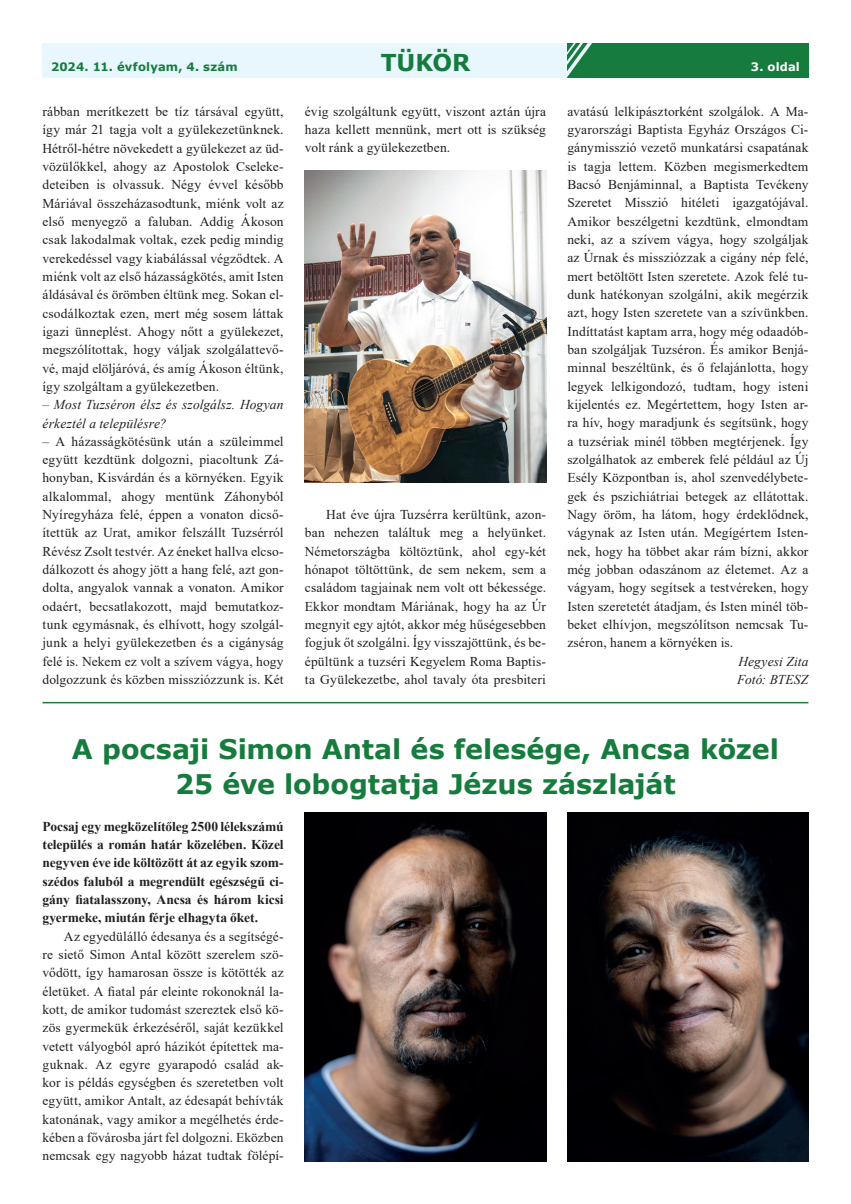
<style>
.page{position:relative;width:851px;height:1204px;background:#fff}
.page>*{position:absolute;margin:0;border:0;box-sizing:border-box;transform-origin:0 0}
.t1{font:700 27px/35.2px "Verdana";letter-spacing:-.005em;color:#167c3d;text-align:center}
.t2{font:700 23.25px "Verdana";letter-spacing:-.005em;color:#167c3d}
.t3{font:13.5px/18.3px "Times New Roman";letter-spacing:.01em;color:#231f20;text-align:justify}
.t4{font:700 13.5px/18.3px "Times New Roman";letter-spacing:-.005em;color:#231f20;text-align:justify}
.t5{font:italic 13.5px/18.3px "Times New Roman";letter-spacing:.01em;color:#231f20}
.t6{font:700 11.55px "Verdana";letter-spacing:.015em;color:#167c3d}
.t7{font:700 11.55px "Verdana";letter-spacing:.015em;color:#fff}
</style>
<div class="page">
<div style="left:566px;top:43px;width:242px;height:34px;background:#167c3d"></div>
<div style="left:284px;top:43px;width:282px;height:34px;background:#e8f6fd"></div>
<div style="left:43px;top:43px;width:241px;height:34px;background:#e8f6fd"></div>
<hr style="left:43px;top:702px;width:765px;height:1px;background:#167c3d">
<svg style="left:566px;top:43px;width:26px;height:34px"></svg>
<img style="left:305px;top:171px;width:241px;height:311px">
<img style="left:567px;top:812px;width:241px;height:348px">
<img style="left:305px;top:812px;width:241px;height:349px">
<p class="t6" style="left:51px;top:59px;width:188px">2024. 11. évfolyam, 4. szám</p>
<p class="t3" style="left:43px;top:102px;width:242px">rábban merítkezett be tíz társával együtt, így már 21 tagja volt a gyülekezetünknek.<br>Hétről-hétre növekedett a gyülekezet az üd&shy;vözülőkkel, ahogy az Apostolok Cseleke&shy;deteiben is olvassuk. Négy évvel később Máriával összeházasodtunk, miénk volt az első menyegző a faluban. Addig Ákoson csak lakodalmak voltak, ezek pedig mindig verekedéssel vagy kiabálással végződtek. A miénk volt az első házasságkötés, amit Isten áldásával és örömben éltünk meg. Sokan el&shy;csodálkoztak ezen, mert még sosem láttak igazi ünneplést. Ahogy nőtt a gyülekezet, megszólítottak, hogy váljak szolgálattevő&shy;vé, majd elöljáróvá, és amíg Ákoson éltünk, így szolgáltam a gyülekezetben.</p>
<p class="t5" style="left:43px;top:395px;width:242px">– Most Tuzséron élsz és szolgálsz. Hogyan érkeztél a településre?</p>
<p class="t3" style="left:43px;top:431px;width:242px">– A házasságkötésünk után a szüleimmel együtt kezdtünk dolgozni, piacoltunk Zá&shy;honyban, Kisvárdán és a környéken. Egyik alkalommal, ahogy mentünk Záhonyból Nyíregyháza felé, éppen a vonaton dicső&shy;ítettük az Urat, amikor felszállt Tuzsérról Révész Zsolt testvér. Az éneket hallva elcso&shy;dálkozott és ahogy jött a hang felé, azt gon&shy;dolta, angyalok vannak a vonaton. Amikor odaért, becsatlakozott, majd bemutatkoz&shy;tunk egymásnak, és elhívott, hogy szolgál&shy;junk a helyi gyülekezetben és a cigányság felé is. Nekem ez volt a szívem vágya, hogy dolgozzunk és közben missziózzunk is. Két</p>
<h2 class="t2" style="left:381px;top:46px;width:91px">TÜKÖR</h2>
<p class="t3" style="left:305px;top:102px;width:242px">évig szolgáltunk együtt, viszont aztán újra haza kellett mennünk, mert ott is szükség volt ránk a gyülekezetben.</p>
<p class="t3" style="left:305px;top:505px;width:242px;text-indent:21px">Hat éve újra Tuzsérra kerültünk, azon&shy;ban nehezen találtuk meg a helyünket.<br>Németországba költöztünk, ahol egy-két hónapot töltöttünk, de sem nekem, sem a családom tagjainak nem volt ott békessége.<br>Ekkor mondtam Máriának, hogy ha az Úr megnyit egy ajtót, akkor még hűségesebben fogjuk őt szolgálni. Így visszajöttünk, és be&shy;épültünk a tuzséri Kegyelem Roma Baptis&shy;ta Gyülekezetbe, ahol tavaly óta presbiteri</p>
<p class="t7" style="left:750px;top:59px;width:50px">3. oldal</p>
<p class="t3" style="left:567px;top:101px;width:242px">avatású lelkipásztorként szolgálok. A Ma&shy;gyarországi Baptista Egyház Országos Ci&shy;gánymisszió vezető munkatársi csapatának is tagja lettem. Közben megismerkedtem Bacsó Benjáminnal, a Baptista Tevékeny Szeretet Misszió hitéleti igazgatójával.<br>Amikor beszélgetni kezdtünk, elmondtam neki, az a szívem vágya, hogy szolgáljak az Úrnak és missziózzak a cigány nép felé, mert betöltött Isten szeretete. Azok felé tu&shy;dunk hatékonyan szolgálni, akik megérzik azt, hogy Isten szeretete van a szívünkben.<br>Indíttatást kaptam arra, hogy még odaadób&shy;ban szolgáljak Tuzséron. És amikor Benjá&shy;minnal beszéltünk, és ő felajánlotta, hogy legyek lelkigondozó, tudtam, hogy isteni kijelentés ez. Megértettem, hogy Isten ar&shy;ra hív, hogy maradjunk és segítsünk, hogy a tuzsériak minél többen megtérjenek. Így szolgálhatok az emberek felé például az Új Esély Központban is, ahol szenvedélybete&shy;gek és pszichiátriai betegek az ellátottak.<br>Nagy öröm, ha látom, hogy érdeklődnek, vágynak az Isten után. Megígértem Isten&shy;nek, hogy ha többet akar rám bízni, akkor még jobban odaszánom az életemet. Az a vágyam, hogy segítsek a testvéreken, hogy Isten szeretetét átadjam, és Isten minél töb&shy;beket elhívjon, megszólítson nemcsak Tu&shy;zséron, hanem a környéken is.</p>
<p class="t5" style="left:737px;top:651px;width:73px">Hegyesi Zita<br>Fotó: BTESZ</p>
<h1 class="t1" style="left:72px;top:731px;width:708px">A pocsaji Simon Antal és felesége, Ancsa közel<br>25 éve lobogtatja Jézus zászlaját</h1>
<p class="t4" style="left:43px;top:816px;width:242px">Pocsaj egy megközelítőleg 2500 lélekszámú település a román határ közelében. Közel negyven éve ide költözött át az egyik szom&shy;szédos faluból a megrendült egészségű ci&shy;gány fiatalasszony, Ancsa és három kicsi gyermeke, miután férje elhagyta őket.</p>
<p class="t3" style="left:43px;top:926px;width:242px;text-indent:21px">Az egyedülálló édesanya és a segítségé&shy;re siető Simon Antal között szerelem szö&shy;vődött, így hamarosan össze is kötötték az életüket. A fiatal pár eleinte rokonoknál la&shy;kott, de amikor tudomást szereztek első kö&shy;zös gyermekük érkezéséről, saját kezükkel vetett vályogból apró házikót építettek ma&shy;guknak. Az egyre gyarapodó család ak&shy;kor is példás egységben és szeretetben volt együtt, amikor Antalt, az édesapát behívták katonának, vagy amikor a megélhetés érde&shy;kében a fővárosba járt fel dolgozni. Eközben nemcsak egy nagyobb házat tudtak fölépí-</p>
</div>
